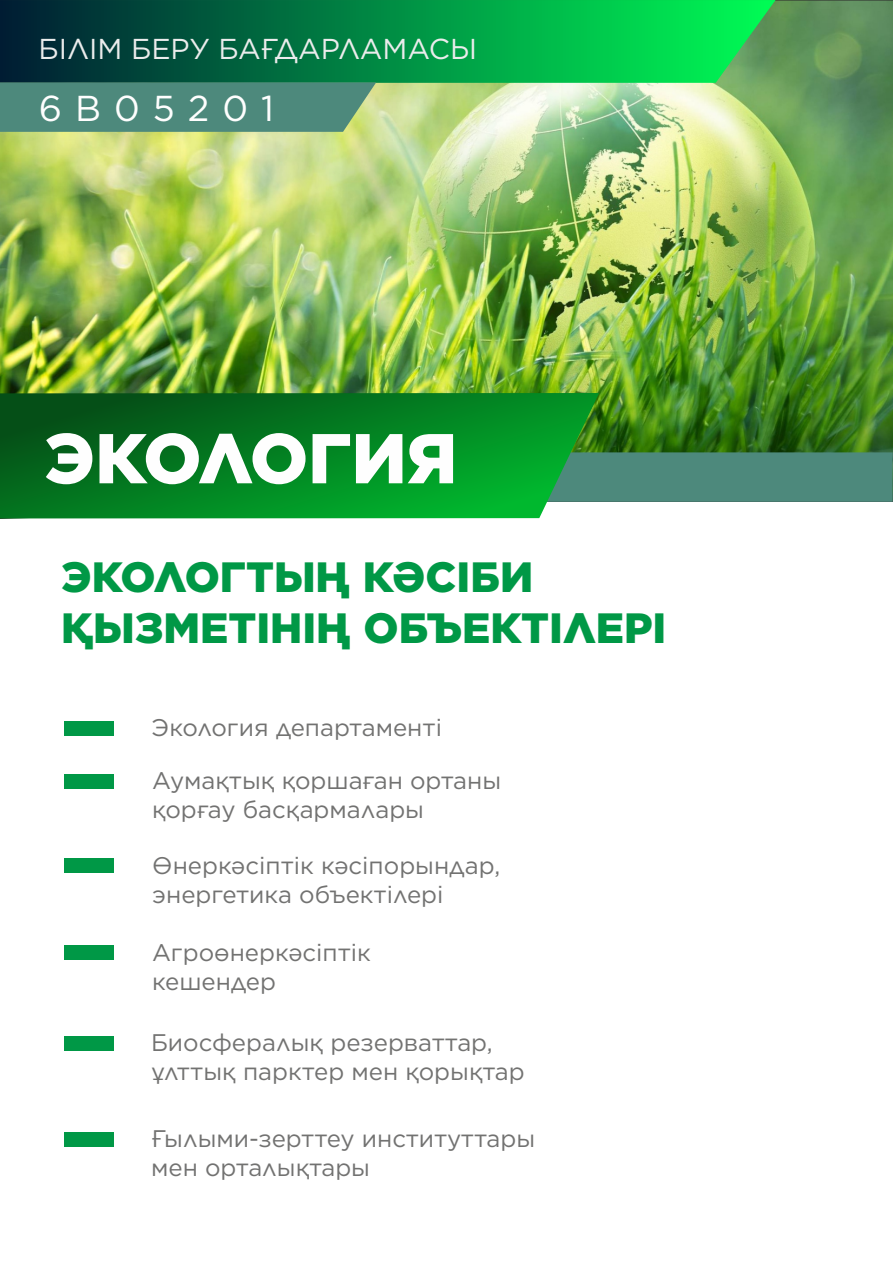
<style>
.page{position:relative;width:893px;height:1263px;background:#fff}
.page>*{position:absolute;margin:0;border:0;box-sizing:border-box;transform-origin:0 0}
.t1{font:900 70.35px "Gotham";color:#fefefe}
.t2{font:900 42.3px/50.8px "Gotham";color:#009846}
.t3{font:36px "Gotham";letter-spacing:.36em;color:#fefefe}
.t4{font:28.8px "Gotham";color:#ebecec}
.t5{font:24px/28.8px "Gotham";color:#727271}
</style>
<div class="page">
<img style="left:0;top:0;width:893px;height:519px">
<svg style="left:0;top:0;width:775px;height:83px;background:#038844"></svg>
<div style="left:599px;top:452px;width:294px;height:50px;background:#4d897c"></div>
<svg style="left:0;top:393px;width:599px;height:125px;background:#088226"></svg>
<svg style="left:0;top:82px;width:376px;height:50px;background:#528c7b"></svg>
<div style="left:64px;top:721px;width:50px;height:15px;background:#009846"></div>
<div style="left:64px;top:774px;width:50px;height:15px;background:#009846"></div>
<div style="left:64px;top:858px;width:50px;height:14px;background:#009846"></div>
<div style="left:64px;top:945px;width:50px;height:14px;background:#009846"></div>
<div style="left:64px;top:1036px;width:50px;height:14px;background:#009846"></div>
<div style="left:64px;top:1132px;width:50px;height:15px;background:#009846"></div>
<p class="t4" style="left:39px;top:36px;width:440px">БІЛІМ БЕРУ БАҒДАРЛАМАСЫ</p>
<h3 class="t3" style="left:39px;top:93px;width:237px">6B05201</h3>
<h1 class="t1" style="left:44px;top:427px;width:415px">ЭКОЛОГИЯ</h1>
<h2 class="t2" style="left:61px;top:554px;width:607px">ЭКОЛОГТЫҢ КӘСІБИ<br>ҚЫЗМЕТІНІҢ ОБЪЕКТІЛЕРІ</h2>
<p class="t5" style="left:152px;top:703px;width:351px;line-height:52.7px">Экология департаменті<br>Аумақтық қоршаған ортаны</p>
<p class="t5" style="left:152px;top:796px;width:273px">қорғау басқармалары</p>
<p class="t5" style="left:152px;top:852px;width:349px">Өнеркәсіптік кәсіпорындар, энергетика объектілері</p>
<p class="t5" style="left:152px;top:939px;width:220px">Агроөнеркәсіптік кешендер</p>
<p class="t5" style="left:151px;top:1029px;width:375px">Биосфералық резерваттар, ұлттық парктер мен қорықтар</p>
<p class="t5" style="left:151px;top:1125px;width:386px">Ғылыми-зерттеу институттары мен орталықтары</p>
</div>
